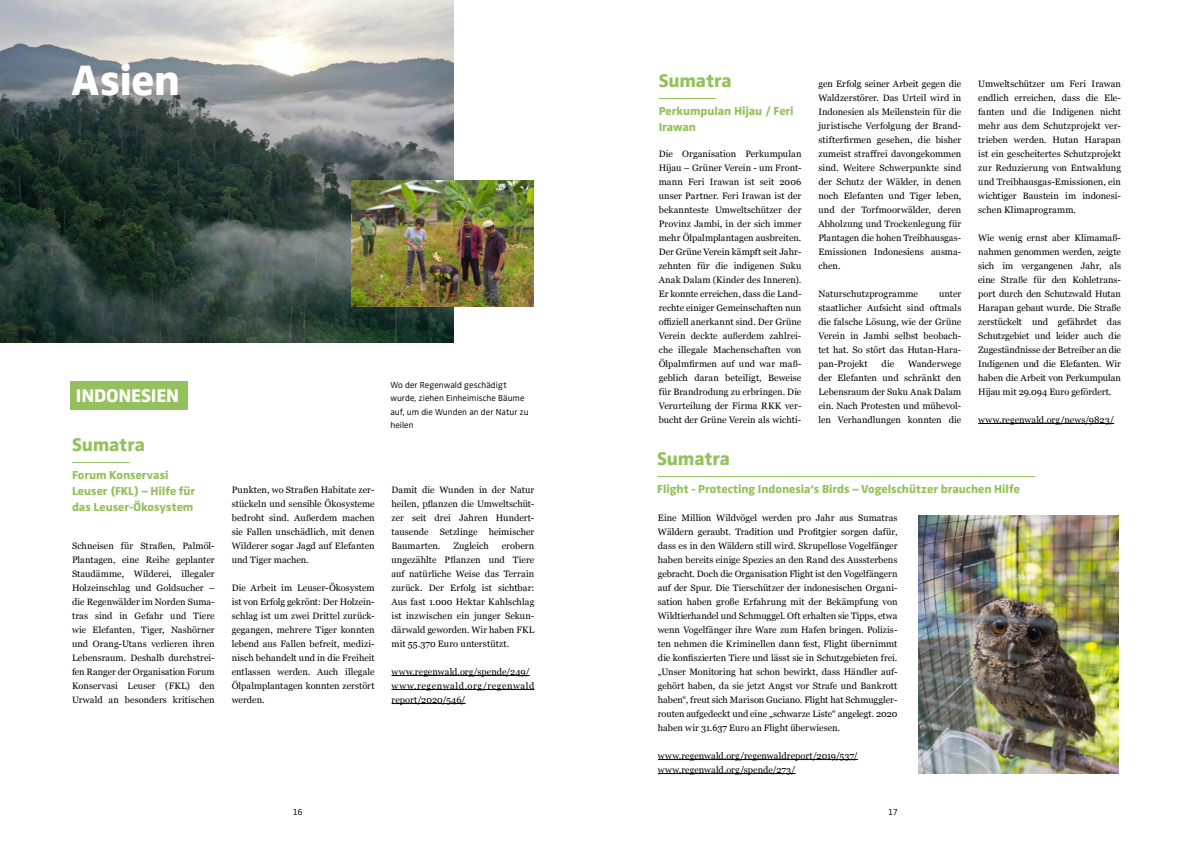
<style>
.page{position:relative;width:1191px;height:842px;background:#fff}
.page>*{position:absolute;margin:0;border:0;box-sizing:border-box;transform-origin:0 0}
.t1{font:800 44px "Zwo Pro";letter-spacing:-.01em;color:#fff}
.t2{font:800 19px "Zwo Pro";letter-spacing:-.005em;color:#94c15c}
.t3{font:800 19px "Zwo Pro";letter-spacing:-.01em;color:#fff}
.t4{font:800 12px/16px "Zwo Pro";letter-spacing:-.005em;color:#94c15c}
.t5{font:9.2px/14px "Georgia";color:#000;text-align:justify}
.t6{font:9.2px/14px "Georgia";letter-spacing:.02em;color:#000}
.t7{font:300 9px/13.5px "Zwo";letter-spacing:.005em;color:#000}
</style>
<div class="page">
<hr style="left:72px;top:462px;width:58px;height:1px;background:#94c15c">
<hr style="left:658px;top:98px;width:58px;height:1px;background:#94c15c">
<hr style="left:978px;top:423px;width:136px;height:1px;background:#000">
<hr style="left:391px;top:675px;width:139px;height:1px;background:#000">
<hr style="left:391px;top:689px;width:143px;height:1px;background:#000">
<hr style="left:391px;top:703px;width:74px;height:1px;background:#000">
<div style="left:70px;top:381px;width:117px;height:28px;background:#94c15c"></div>
<img style="left:0;top:0;width:453px;height:342px">
<img style="left:918px;top:516px;width:201px;height:257px">
<hr style="left:657px;top:476px;width:378px;height:1px;background:#94c15c">
<hr style="left:658px;top:759px;width:200px;height:1px;background:#000">
<hr style="left:658px;top:773px;width:137px;height:1px;background:#000">
<img style="left:351px;top:180px;width:182px;height:126px">
<h1 class="t1" style="left:71px;top:46px;width:111px">Asien</h1>
<h2 class="t3" style="left:76px;top:381px;width:105px">INDONESIEN</h2>
<p class="t7" style="left:390px;top:378px;width:140px">Wo der Regenwald geschädigt wurde, ziehen Einheimische Bäume auf, um die Wunden an der Natur zu heilen</p>
<h2 class="t2" style="left:72px;top:430px;width:74px">Sumatra</h2>
<h3 class="t4" style="left:72px;top:466px;width:125px">Forum Konservasi<br>Leuser (FKL) – Hilfe für das Leuser-Ökosystem</h3>
<p class="t5" style="left:72px;top:538px;width:144px">Schneisen für Straßen, Palmöl-Plantagen, eine Reihe geplanter Staudämme, Wilderei, illegaler Holzeinschlag und Goldsucher – die Regenwälder im Norden Suma&shy;tras sind in Gefahr und Tiere wie Elefanten, Tiger, Nashörner und Orang-Utans verlieren ihren Lebensraum. Deshalb durchstrei&shy;fen Ranger der Organisation Forum Konservasi Leuser (FKL) den Urwald an besonders kritischen</p>
<p class="t5" style="left:232px;top:482px;width:144px">Punkten, wo Straßen Habitate zer&shy;stückeln und sensible Ökosysteme bedroht sind. Außerdem machen sie Fallen unschädlich, mit denen Wilderer sogar Jagd auf Elefanten und Tiger machen.</p>
<p class="t5" style="left:232px;top:580px;width:144px">Die Arbeit im Leuser-Ökosystem ist von Erfolg gekrönt: Der Holzein&shy;schlag ist um zwei Drittel zurück&shy;gegangen, mehrere Tiger konnten lebend aus Fallen befreit, medizi&shy;nisch behandelt und in die Freiheit entlassen werden. Auch illegale Ölpalmplantagen konnten zerstört werden.</p>
<p class="t5" style="left:391px;top:482px;width:144px">Damit die Wunden in der Natur heilen, pflanzen die Umweltschüt&shy;zer seit drei Jahren Hundert&shy;tausende Setzlinge heimischer Baumarten.</p>
<p class="t5" style="left:391px;top:538px;width:144px;text-indent:110px">erobern ungezählte Pflanzen und Tiere auf natürliche Weise das Terrain zurück. Der Erfolg ist sichtbar:<br>Aus fast 1.000 Hektar Kahlschlag ist inzwischen ein junger Sekun&shy;därwald geworden. Wir haben FKL mit 55.370 Euro unterstützt.</p>
<p class="t6" style="left:391px;top:664px;width:144px">www.regenwald.org/spende/249/ www.regenwald.org/regenwald report/2020/546/</p>
<p class="t5" style="left:453px;top:538px;width:37px">Zugleich</p>
<h2 class="t2" style="left:658px;top:66px;width:74px">Sumatra</h2>
<h3 class="t4" style="left:658px;top:102px;width:136px">Perkumpulan Hijau / Feri<br>Irawan</h3>
<p class="t5" style="left:658px;top:146px;width:144px">Die Organisation Perkumpulan Hijau – Grüner Verein - um Front&shy;mann Feri Irawan ist seit 2006 unser Partner. Feri Irawan ist der bekannteste Umweltschützer der Provinz Jambi, in der sich immer mehr Ölpalmplantagen ausbreiten.<br>Der Grüne Verein kämpft seit Jahr&shy;zehnten für die indigenen Suku Anak Dalam (Kinder des Inneren).<br>Er konnte erreichen, dass die Land&shy;rechte einiger Gemeinschaften nun offiziell anerkannt sind. Der Grüne Verein deckte außerdem zahlrei&shy;che illegale Machenschaften von Ölpalmfirmen auf und war maß&shy;geblich daran beteiligt, Beweise für Brandrodung zu erbringen. Die Verurteilung der Firma RKK ver&shy;bucht der Grüne Verein als wichti-</p>
<p class="t5" style="left:818px;top:76px;width:144px">gen Erfolg seiner Arbeit gegen die Waldzerstörer. Das Urteil wird in Indonesien als Meilenstein für die juristische Verfolgung der Brand&shy;stifterfirmen gesehen, die bisher zumeist straffrei davongekommen sind. Weitere Schwerpunkte sind der Schutz der Wälder, in denen noch Elefanten und Tiger leben, und der Torfmoorwälder, deren Abholzung und Trockenlegung für Plantagen die hohen Treibhausgas-Emissionen Indonesiens ausma&shy;chen.</p>
<p class="t5" style="left:818px;top:286px;width:101px">Naturschutzprogramme</p>
<p class="t5" style="left:818px;top:286px;width:144px;text-indent:121px">unter staatlicher Aufsicht sind oftmals die falsche Lösung, wie der Grüne Verein in Jambi selbst beobach&shy;tet hat. So stört das Hutan-Hara&shy;pan-Projekt</p>
<p class="t5" style="left:818px;top:356px;width:144px;text-indent:90px">Wanderwege der Elefanten und schränkt den Lebensraum der Suku Anak Dalam ein. Nach Protesten und mühevol&shy;len Verhandlungen konnten die</p>
<p class="t5" style="left:881px;top:356px;width:14px">die</p>
<p class="t5" style="left:978px;top:76px;width:144px">Umweltschützer um Feri Irawan endlich erreichen, dass die Ele&shy;fanten und die Indigenen nicht mehr aus dem Schutzprojekt ver&shy;trieben werden. Hutan Harapan ist ein gescheitertes Schutzprojekt zur Reduzierung von Entwaldung und Treibhausgas-Emissionen, ein wichtiger Baustein im indonesi&shy;schen Klimaprogramm.</p>
<p class="t5" style="left:978px;top:230px;width:144px">Wie wenig ernst aber Klimamaß&shy;nahmen genommen werden, zeigte sich im vergangenen Jahr, als eine Straße für den Kohletrans&shy;port durch den Schutzwald Hutan Harapan gebaut wurde. Die Straße zerstückelt und gefährdet das Schutzgebiet und leider auch die Zugeständnisse der Betreiber an die Indigenen und die Elefanten. Wir haben die Arbeit von Perkumpulan Hijau mit 29.094 Euro gefördert.</p>
<p class="t5" style="left:978px;top:412px;width:137px">www.regenwald.org/news/9823/</p>
<h2 class="t2" style="left:657px;top:444px;width:74px">Sumatra</h2>
<h3 class="t4" style="left:657px;top:480px;width:364px">Flight - Protecting Indonesia‘s Birds – Vogelschützer brauchen Hilfe</h3>
<p class="t5" style="left:658px;top:510px;width:241px">Eine Million Wildvögel werden pro Jahr aus Sumatras Wäldern geraubt. Tradition und Profitgier sorgen dafür, dass es in den Wäldern still wird. Skrupellose Vogelfänger haben bereits einige Spezies an den Rand des Aussterbens gebracht. Doch die Organisation Flight ist den Vogelfängern auf der Spur. Die Tierschützer der indonesischen Organi&shy;sation haben große Erfahrung mit der Bekämpfung von Wildtierhandel und Schmuggel. Oft erhalten sie Tipps, etwa wenn Vogelfänger ihre Ware zum Hafen bringen. Polizis&shy;ten nehmen die Kriminellen dann fest, Flight übernimmt die konfiszierten Tiere und lässt sie in Schutzgebieten frei. „Unser Monitoring hat schon bewirkt, dass Händler auf&shy;gehört haben, da sie jetzt Angst vor Strafe und Bankrott haben“, freut sich Marison Guciano. Flight hat Schmuggler&shy;routen aufgedeckt und eine „schwarze Liste“ angelegt. 2020 haben wir 31.637 Euro an Flight überwiesen.</p>
<p class="t5" style="left:658px;top:748px;width:202px">www.regenwald.org/regenwaldreport/2019/537/ www.regenwald.org/spende/273/</p>
<p class="t7" style="left:293px;top:805px;width:11px">16</p>
<p class="t7" style="left:888px;top:805px;width:11px">17</p>
</div>
